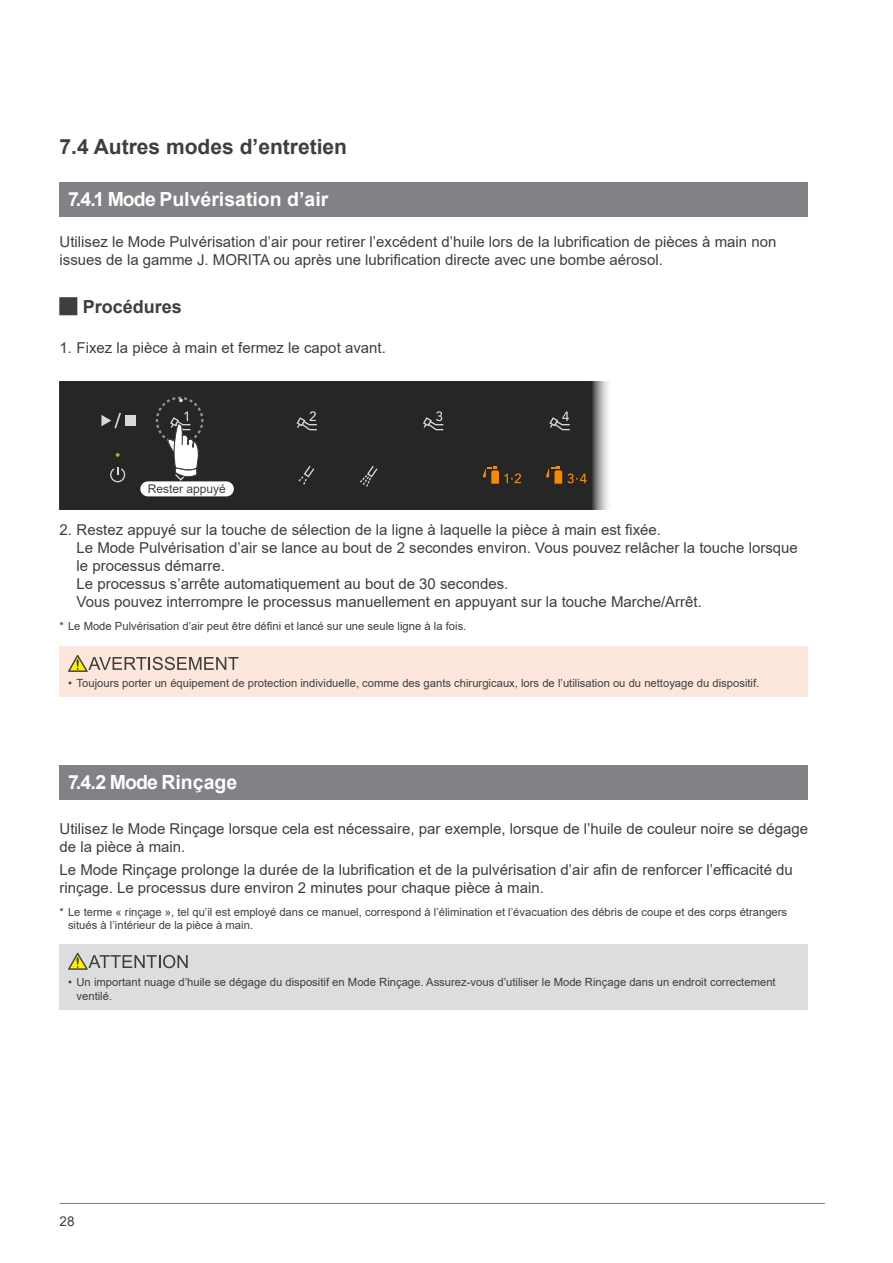
<style>
.page{position:relative;width:893px;height:1263px;background:#fff}
.page>*{position:absolute;margin:0;border:0;box-sizing:border-box;transform-origin:0 0}
.t1{font:700 21px "Arial";color:#3e3e3f}
.t2{font:700 19.5px "Arial";color:#fff}
.t3{font:700 18px "Arial";color:#3e3e3f}
.t4{font:15px/18px "Arial";color:#3e3e3f}
.t5{font:13.5px "Arial";color:#3e3e3f}
.t6{font:12px "Arial";color:#3e3e3f}
.t7{font:11.25px/12.8px "Arial";color:#3e3e3f}
.s1{font-family:"Meiryo"}
</style>
<div class="page">
<hr style="left:60px;top:1203px;width:765px;height:1px;background:#808285">
<div style="left:60px;top:381px;width:552px;height:129px;background:#262626"></div>
<svg style="left:483px;top:466px;width:38px;height:18px"></svg>
<svg style="left:546px;top:466px;width:41px;height:18px"></svg>
<svg style="left:298px;top:466px;width:16px;height:19px"></svg>
<svg style="left:296px;top:411px;width:21px;height:19px"></svg>
<svg style="left:423px;top:411px;width:20px;height:19px"></svg>
<svg style="left:549px;top:411px;width:21px;height:19px"></svg>
<div style="left:125px;top:415px;width:10px;height:11px;background:#dcd8d7"></div>
<svg style="left:101px;top:413px;width:20px;height:15px"></svg>
<svg style="left:360px;top:466px;width:17px;height:21px"></svg>
<svg style="left:116px;top:453px;width:4px;height:4px"></svg>
<svg style="left:110px;top:467px;width:15px;height:15px"></svg>
<svg style="left:155px;top:396px;width:49px;height:85px"></svg>
<div style="left:60px;top:646px;width:748px;height:51px;background:#fde7dc"></div>
<svg style="left:68px;top:655px;width:170px;height:17px"></svg>
<div style="left:140px;top:481px;width:94px;height:15px;background:#fff;border-radius:8px"></div>
<div style="left:60px;top:765px;width:748px;height:34px;background:#808285"></div>
<div style="left:60px;top:766px;width:748px;height:34px;background:#808285"></div>
<div style="left:60px;top:182px;width:748px;height:34px;background:#808285"></div>
<div style="left:60px;top:183px;width:748px;height:34px;background:#808285"></div>
<div style="left:60px;top:944px;width:748px;height:66px;background:#dcdddf"></div>
<svg style="left:68px;top:953px;width:120px;height:17px"></svg>
<h1 class="t1" style="left:60px;top:132px;width:289px">7.4 Autres modes d’entretien</h1>
<h2 class="t2" style="left:68px;top:186px;width:262px">7.4.1 Mode Pulvérisation d’air</h2>
<p class="t4" style="left:60px;top:232px;width:718px">Utilisez le Mode Pulvérisation d’air pour retirer l’excédent d’huile lors de la lubrification de pièces à main non issues de la gamme J. MORITA ou après une lubrification directe avec une bombe aérosol.</p>
<p class="t3" style="left:60px;top:294px;width:124px"><span class="s1">█</span> Procédures</p>
<p class="t4" style="left:60px;top:338px;width:328px">1. Fixez la pièce à main et fermez le capot avant.</p>
<p class="t6" style="left:148px;top:481px;width:80px">Rester appuyé</p>
<p class="t4" style="left:77px;top:520px;width:723px;text-indent:-17px">2. Restez appuyé sur la touche de sélection de la ligne à laquelle la pièce à main est fixée.<br>Le Mode Pulvérisation d’air se lance au bout de 2 secondes environ. Vous pouvez relâcher la touche lorsque le processus démarre.<br>Le processus s’arrête automatiquement au bout de 30 secondes.<br>Vous pouvez interrompre le processus manuellement en appuyant sur la touche Marche/Arrêt.</p>
<p class="t7" style="left:60px;top:620px;width:408px">* Le Mode Pulvérisation d’air peut être défini et lancé sur une seule ligne à la fois.</p>
<p class="t7" style="left:68px;top:676px;width:693px">• Toujours porter un équipement de protection individuelle, comme des gants chirurgicaux, lors de l’utilisation ou du nettoyage du dispositif.</p>
<h2 class="t2" style="left:68px;top:769px;width:171px">7.4.2 Mode Rinçage</h2>
<p class="t4" style="left:60px;top:820px;width:750px">Utilisez le Mode Rinçage lorsque cela est nécessaire, par exemple, lorsque de l’huile de couleur noire se dégage de la pièce à main.</p>
<p class="t4" style="left:60px;top:860px;width:735px">Le Mode Rinçage prolonge la durée de la lubrification et de la pulvérisation d’air afin de renforcer l’efficacité du rinçage. Le processus dure environ 2 minutes pour chaque pièce à main.</p>
<p class="t7" style="left:68px;top:905px;width:721px;text-indent:-9px">* Le terme « rinçage », tel qu’il est employé dans ce manuel, correspond à l’élimination et l’évacuation des débris de coupe et des corps étrangers situés à l’intérieur de la pièce à main.</p>
<p class="t7" style="left:77px;top:976px;width:701px;line-height:13.5px;text-indent:-9px">• Un important nuage d’huile se dégage du dispositif en Mode Rinçage. Assurez-vous d’utiliser le Mode Rinçage dans un endroit correctement ventilé.</p>
<p class="t5" style="left:60px;top:1211px;width:17px">28</p>
</div>
